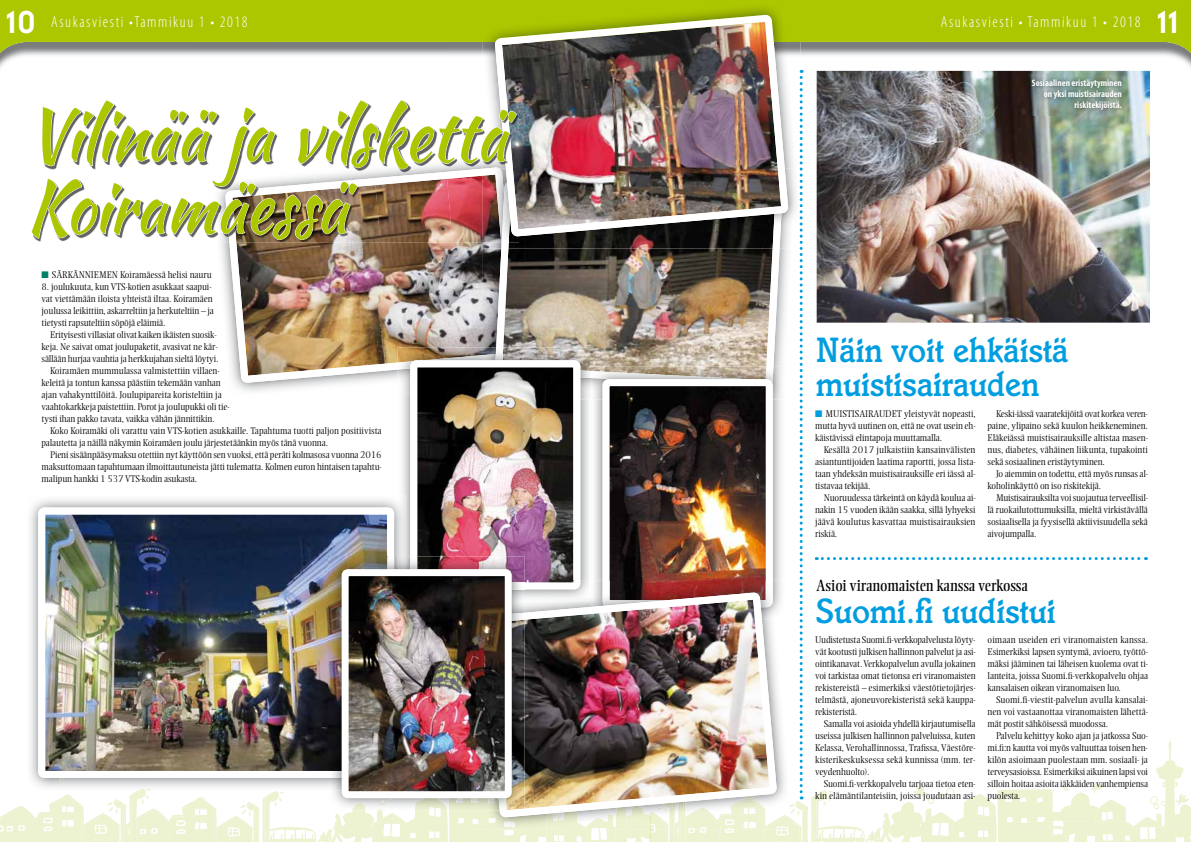
<style>
.page{position:relative;width:1191px;height:842px;background:#fff}
.page>*{position:absolute;margin:0;border:0;box-sizing:border-box;transform-origin:0 0}
.t1{font:72px/72px "Kaushan Script";color:#acc600;scale:.9 1}
.t2{font:500 36px/34px "Italia";color:#009ee0;scale:.9 1}
.t3{font:35px "Insignia A";color:#fff}
.t4{font:300 condensed 16px "Myriad Pro";letter-spacing:.1em;color:#fff}
.t5{font:16px "Ellington";color:#000;scale:.9 1}
.t6{font:300 9.5px/12px "Ellington";color:#000;text-align:justify}
.t7{font:700 condensed 9.5px/11px "Myriad Pro";color:#fff;text-align:right}
.s1{color:#008068}
.s2{color:#009ee0}
</style>
<div class="page">
<svg style="left:0;top:0;width:1191px;height:70px;fill:#acc600"></svg>
<img style="left:483px;top:3px;width:317px;height:67px">
<img style="left:495px;top:15px;width:293px;height:55px">
<img style="left:0;top:70px;width:1191px;height:772px">
<img style="left:329px;top:556px;width:65px;height:222px">
<img style="left:350px;top:577px;width:154px;height:213px">
<div style="left:342px;top:569px;width:170px;height:229px;border:7px solid #fff;border-radius:3px"></div>
<h3 class="t3" style="left:6px;top:4px;width:31px">10</h3>
<h3 class="t3" style="left:1157px;top:4px;width:24px">11</h3>
<h3 class="t4" style="left:51px;top:13px;width:198px">Asukasviesti •Tammikuu 1 • 2018</h3>
<h3 class="t4" style="left:940px;top:13px;width:201px">Asukasviesti • Tammikuu 1 • 2018</h3>
<h1 class="t1" style="left:27px;top:98px;width:534px">Vilinää ja vilskettä<br>Koiramäessä</h1>
<p class="t6" style="left:42px;top:269px;width:171px"><span class="s1">■</span> SÄRKÄNNIEMEN Koiramäessä helisi nauru</p>
<p class="t6" style="left:42px;top:281px;width:174px;text-align:left">8. joulukuuta, kun VTS-kotien asukkaat saapui&shy;vat viettämään iloista yhteistä iltaa. Koiramäen joulussa leikittiin, askarreltiin ja herkuteltiin – ja tietysti rapsuteltiin söpöjä eläimiä.</p>
<p class="t6" style="left:50px;top:329px;width:168px">Erityisesti villasiat olivat kaiken ikäisten suosik-</p>
<p class="t6" style="left:42px;top:341px;width:177px">keja. Ne saivat omat joulupaketit, avasivat ne kär-</p>
<p class="t6" style="left:42px;top:353px;width:178px">sällään hurjaa vauhtia ja herkkujahan sieltä löytyi.</p>
<p class="t6" style="left:50px;top:365px;width:171px">Koiramäen mummulassa valmistettiin villaen-</p>
<p class="t6" style="left:42px;top:377px;width:180px">keleitä ja tontun kanssa päästiin tekemään vanhan</p>
<p class="t6" style="left:42px;top:389px;width:182px">ajan vahakynttilöitä. Joulupipareita koristeltiin ja</p>
<p class="t6" style="left:42px;top:401px;width:189px">vaahtokarkkeja paistettiin. Porot ja joulupukki oli tie-</p>
<p class="t6" style="left:42px;top:413px;width:174px">tysti ihan pakko tavata, vaikka vähän jännittikin.</p>
<p class="t6" style="left:50px;top:425px;width:333px">Koko Koiramäki oli varattu vain VTS-kotien asukkaille. Tapahtuma tuotti paljon positiivista</p>
<p class="t6" style="left:42px;top:437px;width:288px">palautetta ja näillä näkymin Koiramäen joulu järjestetäänkin myös tänä vuonna.</p>
<p class="t6" style="left:50px;top:449px;width:333px">Pieni sisäänpääsymaksu otettiin nyt käyttöön sen vuoksi, että peräti kolmasosa vuonna 2016</p>
<p class="t6" style="left:42px;top:461px;width:341px">maksuttomaan tapahtumaan ilmoittautuneista jätti tulematta. Kolmen euron hintaisen tapahtu-</p>
<p class="t6" style="left:42px;top:473px;width:157px">malipun hankki 1 537 VTS-kodin asukasta.</p>
<p class="t7" style="left:1032px;top:78px;width:92px">Sosiaalinen eristäytyminen on yksi muistisairauden riskitekijöistä.</p>
<h2 class="t2" style="left:816px;top:333px;width:282px">Näin voit ehkäistä muistisairauden</h2>
<p class="t6" style="left:815px;top:408px;width:162px"><span class="s2">■</span> MUISTISAIRAUDET yleistyvät nopeasti, mutta hyvä uutinen on, että ne ovat usein eh&shy;käistävissä elintapoja muuttamalla.</p>
<p class="t6" style="left:815px;top:444px;width:162px;text-indent:9px">Kesällä 2017 julkaistiin kansainvälisten asiantuntijoiden laatima raportti, jossa lista&shy;taan yhdeksän muistisairauksille eri iässä al&shy;tistavaa tekijää.</p>
<p class="t6" style="left:815px;top:492px;width:162px;text-indent:9px">Nuoruudessa tärkeintä on käydä koulua ai&shy;nakin 15 vuoden ikään saakka, sillä lyhyeksi jäävä koulutus kasvattaa muistisairauksien riskiä.</p>
<p class="t6" style="left:987px;top:407px;width:162px;text-indent:9px">Keski-iässä vaaratekijöitä ovat korkea veren&shy;paine, ylipaino sekä kuulon heikkeneminen.<br>Eläkeiässä muistisairauksille altistaa masen&shy;nus, diabetes, vähäinen liikunta, tupakointi sekä sosiaalinen eristäytyminen.</p>
<p class="t6" style="left:987px;top:467px;width:162px;text-indent:9px">Jo aiemmin on todettu, että myös runsas al&shy;koholinkäyttö on iso riskitekijä.</p>
<p class="t6" style="left:987px;top:491px;width:162px;text-indent:9px">Muistisairauksilta voi suojautua terveellisil&shy;lä ruokailutottumuksilla, mieltä virkistävällä sosiaalisella ja fyysisellä aktiivisuudella sekä aivojumpalla.</p>
<h3 class="t5" style="left:816px;top:577px;width:237px">Asioi viranomaisten kanssa verkossa</h3>
<h2 class="t2" style="left:816px;top:594px;width:268px">Suomi.fi uudistui</h2>
<p class="t6" style="left:815px;top:633px;width:162px">Uudistetusta Suomi.fi-verkkopalvelusta löyty&shy;vät kootusti julkisen hallinnon palvelut ja asi&shy;ointikanavat. Verkkopalvelun avulla jokainen voi tarkistaa omat tietonsa eri viranomaisten rekistereistä – esimerkiksi väestötietojärjes&shy;telmästä, ajoneuvorekisteristä sekä kauppa&shy;rekisteristä.</p>
<p class="t6" style="left:815px;top:717px;width:162px;text-indent:9px">Samalla voi asioida yhdellä kirjautumisella useissa julkisen hallinnon palveluissa, kuten Kelassa, Verohallinnossa, Trafissa, Väestöre&shy;kisterikeskuksessa sekä kunnissa (mm. ter&shy;veydenhuolto).</p>
<p class="t6" style="left:815px;top:777px;width:162px;text-align:right">Suomi.fi-verkkopalvelu tarjoaa tietoa eten&shy;kin elämäntilanteisiin, joissa joudutaan asi-</p>
<p class="t6" style="left:987px;top:633px;width:162px">oimaan useiden eri viranomaisten kanssa.<br>Esimerkiksi lapsen syntymä, avioero, työttö&shy;mäksi jääminen tai läheisen kuolema ovat ti&shy;lanteita, joissa Suomi.fi-verkkopalvelu ohjaa kansalaisen oikean viranomaisen luo.</p>
<p class="t6" style="left:987px;top:693px;width:162px;text-indent:9px">Suomi.fi-viestit-palvelun avulla kansalai&shy;nen voi vastaanottaa viranomaisten lähettä&shy;mät postit sähköisessä muodossa.</p>
<p class="t6" style="left:987px;top:729px;width:162px;text-indent:9px">Palvelu kehittyy koko ajan ja jatkossa Suo&shy;mi.fi:n kautta voi myös valtuuttaa toisen hen&shy;kilön asioimaan puolestaan mm. sosiaali- ja terveysasioissa. Esimerkiksi aikuinen lapsi voi silloin hoitaa asioita iäkkäiden vanhempiensa puolesta.</p>
</div>
